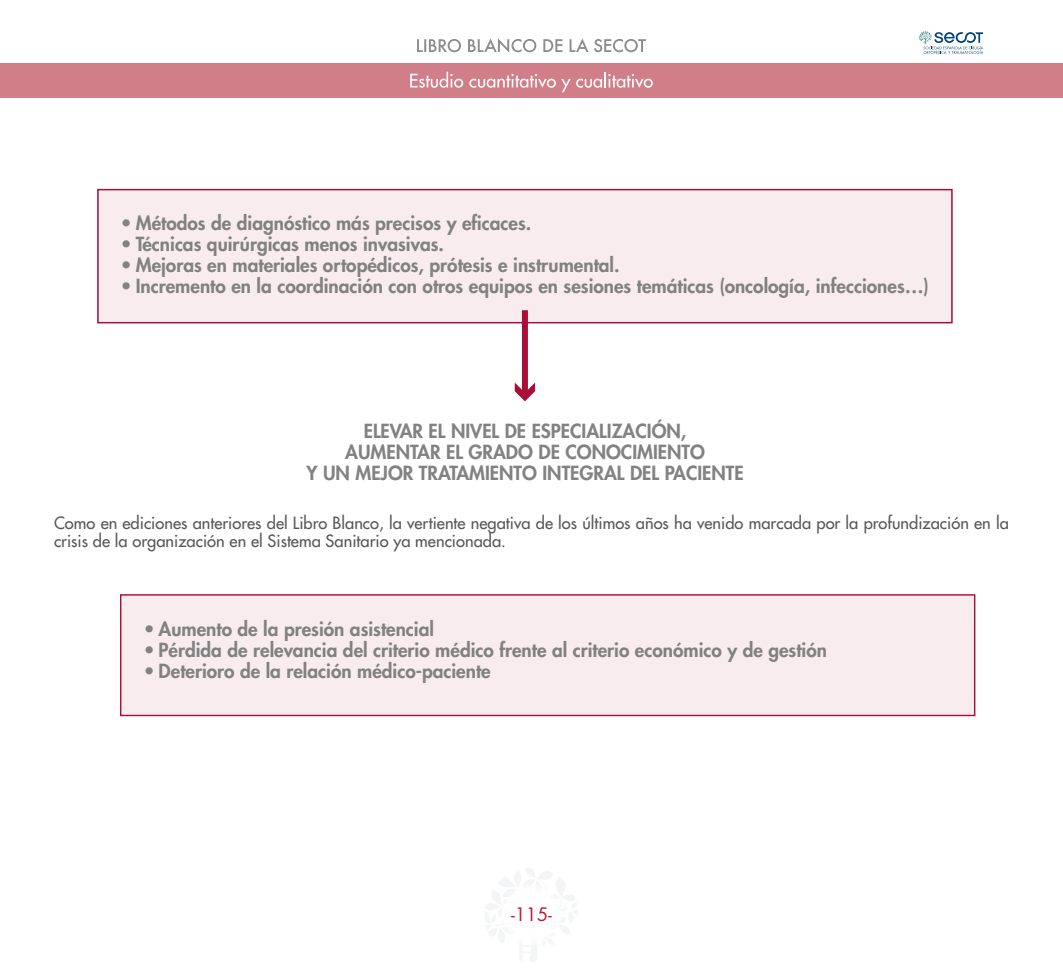
<style>
.page{position:relative;width:1063px;height:975px;background:#fff}
.page>*{position:absolute;margin:0;border:0;box-sizing:border-box;transform-origin:0 0}
.t1{font:800 18.9px/21px "Futura Std";color:#828282;text-align:center}
.t2{font:18px "Futura Std";color:#be1732}
.t3{font:500 16.5px/18px "Futura Std";color:#585957}
</style>
<div class="page">
<svg style="left:485px;top:868px;width:93px;height:93px"></svg>
<img style="left:501px;top:884px;width:45px;height:61px">
<svg style="left:919px;top:31px;width:63px;height:23px"></svg>
<svg style="left:417px;top:38px;width:228px;height:15px"></svg>
<div style="left:0;top:63px;width:1062px;height:35px;background:#d07f89"></div>
<svg style="left:410px;top:72px;width:53px;height:16px"></svg>
<svg style="left:469px;top:74px;width:86px;height:14px"></svg>
<svg style="left:561px;top:79px;width:9px;height:13px"></svg>
<svg style="left:576px;top:72px;width:76px;height:16px"></svg>
<div style="left:98px;top:190px;width:853px;height:133px;background:#f8ecef"></div>
<div style="left:97px;top:189px;width:855px;height:134px;border:2px solid #a70e38"></div>
<div style="left:522px;top:310px;width:6px;height:84px;background:#a70e38"></div>
<svg style="left:514px;top:383px;width:21px;height:18px"></svg>
<div style="left:121px;top:595px;width:853px;height:120px;background:#f8ecef"></div>
<div style="left:120px;top:594px;width:855px;height:122px;border:1px solid #a70e38"></div>
<p class="t1" style="left:121px;top:213px;width:412px">• Métodos de diagnóstico más precisos y eficaces.</p>
<p class="t1" style="left:121px;top:234px;width:324px">• Técnicas quirúrgicas menos invasivas.</p>
<p class="t1" style="left:121px;top:255px;width:500px">• Mejoras en materiales ortopédicos, prótesis e instrumental.</p>
<p class="t1" style="left:121px;top:276px;width:809px">• Incremento en la coordinación con otros equipos en sesiones temáticas (oncología, infecciones…)</p>
<p class="t1" style="left:306px;top:420px;width:438px">ELEVAR EL NIVEL DE ESPECIALIZACIÓN,<br>AUMENTAR EL GRADO DE CONOCIMIENTO<br>Y UN MEJOR TRATAMIENTO INTEGRAL DEL PACIENTE</p>
<p class="t3" style="left:54px;top:514px;width:956px">Como en ediciones anteriores del Libro Blanco, la vertiente negativa de los últimos años ha venido marcada por la profundización en la crisis de la organización en el Sistema Sanitario ya mencionada.</p>
<p class="t1" style="left:144px;top:618px;width:292px">• Aumento de la presión asistencial</p>
<p class="t1" style="left:144px;top:639px;width:684px">• Pérdida de relevancia del criterio médico frente al criterio económico y de gestión</p>
<p class="t1" style="left:144px;top:660px;width:348px">• Deterioro de la relación médico-paciente</p>
<p class="t2" style="left:511px;top:903px;width:42px">-115-</p>
</div>
